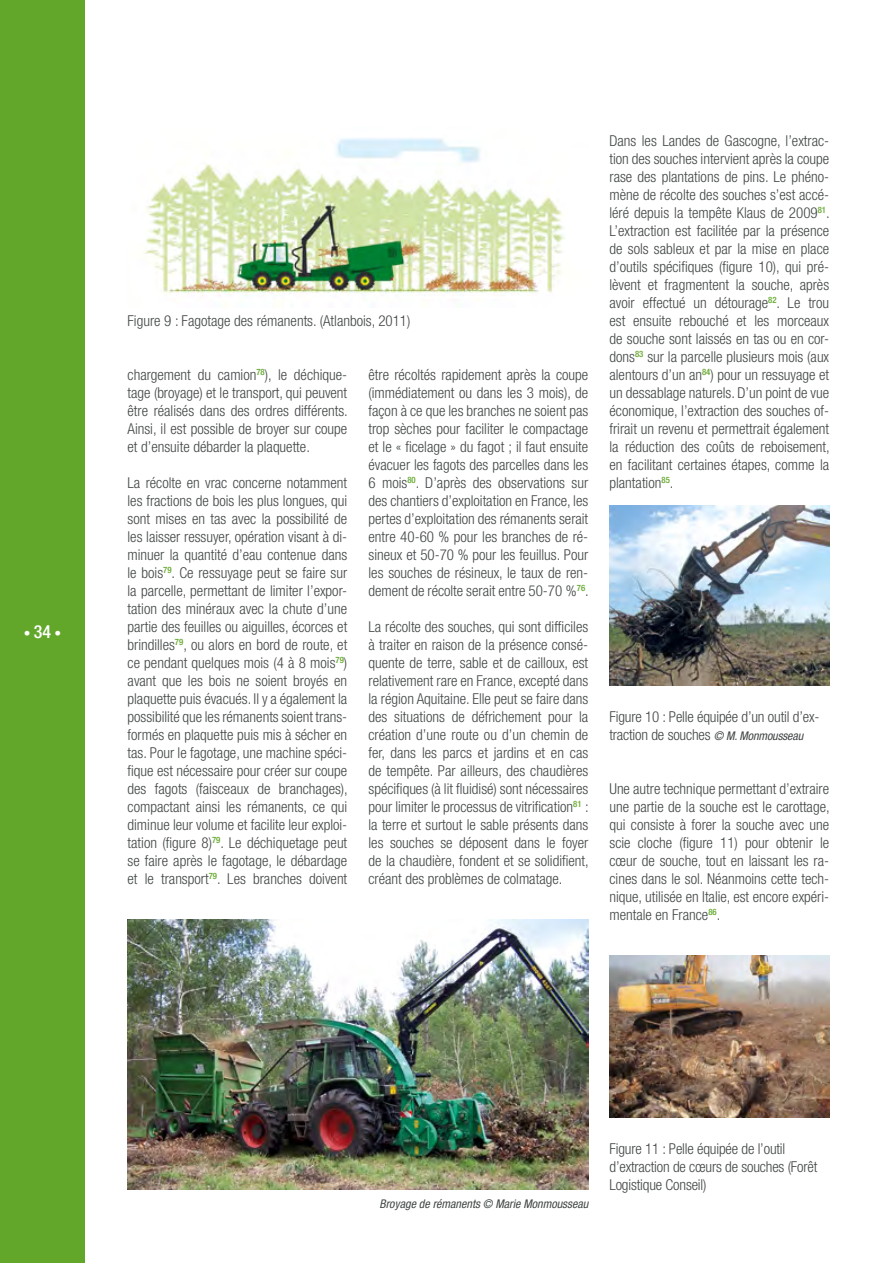
<style>
.page{position:relative;width:893px;height:1263px;background:#fff}
.page>*{position:absolute;margin:0;border:0;box-sizing:border-box;transform-origin:0 0}
.t1{font:300 condensed 15px/18px "Helvetica Neue LT Com";color:#424647;text-align:justify}
.t2{font:500 condensed 13.5px "Helvetica Neue LT Com";color:#fff}
.t3{font:italic condensed 12px "Helvetica Neue LT Com";color:#424647}
.s1{font-size:18px}
.s2{font-weight:400;font-style:italic;font-size:12px}
</style>
<div class="page">
<img style="left:144px;top:138px;width:421px;height:170px">
<img style="left:128px;top:920px;width:460px;height:270px">
<img style="left:609px;top:506px;width:220px;height:180px">
<img style="left:609px;top:956px;width:220px;height:162px">
<div style="left:0;top:0;width:85px;height:1263px;background:#62a72a"></div>
<p class="t2" style="left:24px;top:625px;width:39px">• <span class="s1">34</span> •</p>
<p class="t1" style="left:128px;top:311px;width:284px">Figure 9 : Fagotage des rémanents. (Atlanbois, 2011)</p>
<p class="t1" style="left:128px;top:365px;width:222px">chargement du camion<sup>78</sup>), le déchique&shy;tage (broyage) et le transport, qui peuvent être réalisés dans des ordres différents.<br>Ainsi, il est possible de broyer sur coupe et d’ensuite débarder la plaquette.</p>
<p class="t1" style="left:128px;top:473px;width:222px">La récolte en vrac concerne notamment les fractions de bois les plus longues, qui sont mises en tas avec la possibilité de les laisser ressuyer, opération visant à di&shy;minuer la quantité d’eau contenue dans le bois<sup>79</sup>. Ce ressuyage peut se faire sur la parcelle, permettant de limiter l’expor&shy;tation des minéraux avec la chute d’une partie des feuilles ou aiguilles, écorces et brindilles<sup>79</sup>, ou alors en bord de route, et ce pendant quelques mois (4 à 8 mois<sup>79</sup>) avant que les bois ne soient broyés en plaquette puis évacués. Il y a également la possibilité que les rémanents soient trans&shy;formés en plaquette puis mis à sécher en tas. Pour le fagotage, une machine spéci&shy;fique est nécessaire pour créer sur coupe des fagots (faisceaux de branchages), compactant ainsi les rémanents, ce qui diminue leur volume et facilite leur exploi&shy;tation (figure 8)<sup>79</sup>. Le déchiquetage peut se faire après le fagotage, le débardage et le transport<sup>79</sup>. Les branches doivent</p>
<p class="t1" style="left:368px;top:365px;width:222px">être récoltés rapidement après la coupe (immédiatement ou dans les 3 mois), de façon à ce que les branches ne soient pas trop sèches pour faciliter le compactage et le « ficelage » du fagot ; il faut ensuite évacuer les fagots des parcelles dans les 6 mois<sup>80</sup>. D’après des observations sur des chantiers d’exploitation en France, les pertes d’exploitation des rémanents serait entre 40-60 % pour les branches de ré&shy;sineux et 50-70 % pour les feuillus. Pour les souches de résineux, le taux de ren&shy;dement de récolte serait entre 50-70 %<sup>76</sup>.</p>
<p class="t1" style="left:368px;top:617px;width:222px">La récolte des souches, qui sont difficiles à traiter en raison de la présence consé&shy;quente de terre, sable et de cailloux, est relativement rare en France, excepté dans la région Aquitaine. Elle peut se faire dans des situations de défrichement pour la création d’une route ou d’un chemin de fer, dans les parcs et jardins et en cas de tempête. Par ailleurs, des chaudières spécifiques (à lit fluidisé) sont nécessaires pour limiter le processus de vitrification<sup>81</sup> : la terre et surtout le sable présents dans les souches se déposent dans le foyer de la chaudière, fondent et se solidifient, créant des problèmes de colmatage.</p>
<p class="t1" style="left:609px;top:131px;width:222px">Dans les Landes de Gascogne, l’extrac&shy;tion des souches intervient après la coupe rase des plantations de pins. Le phéno&shy;mène de récolte des souches s’est accé&shy;léré depuis la tempête Klaus de 2009<sup>81</sup>.<br>L’extraction est facilitée par la présence de sols sableux et par la mise en place d’outils spécifiques (figure 10), qui pré&shy;lèvent et fragmentent la souche, après avoir effectué un détourage<sup>82</sup>. Le trou est ensuite rebouché et les morceaux de souche sont laissés en tas ou en cor&shy;dons<sup>83</sup> sur la parcelle plusieurs mois (aux alentours d’un an<sup>84</sup>) pour un ressuyage et un dessablage naturels. D’un point de vue économique, l’extraction des souches of&shy;frirait un revenu et permettrait également la réduction des coûts de reboisement, en facilitant certaines étapes, comme la plantation<sup>85</sup>.</p>
<p class="t1" style="left:609px;top:707px;width:211px">Figure 10 : Pelle équipée d’un outil d’ex&shy;traction de souches <span class="s2">© M. Monmousseau</span></p>
<p class="t1" style="left:609px;top:779px;width:222px">Une autre technique permettant d’extraire une partie de la souche est le carottage, qui consiste à forer la souche avec une scie cloche (figure 11) pour obtenir le cœur de souche, tout en laissant les ra&shy;cines dans le sol. Néanmoins cette tech&shy;nique, utilisée en Italie, est encore expéri&shy;mentale en France<sup>86</sup>.</p>
<p class="t3" style="left:379px;top:1196px;width:210px">Broyage de rémanents © Marie Monmousseau</p>
<p class="t1" style="left:609px;top:1139px;width:209px;text-align:left">Figure 11 : Pelle équipée de l’outil d’extraction de cœurs de souches (Forêt<br>Logistique Conseil)</p>
</div>
